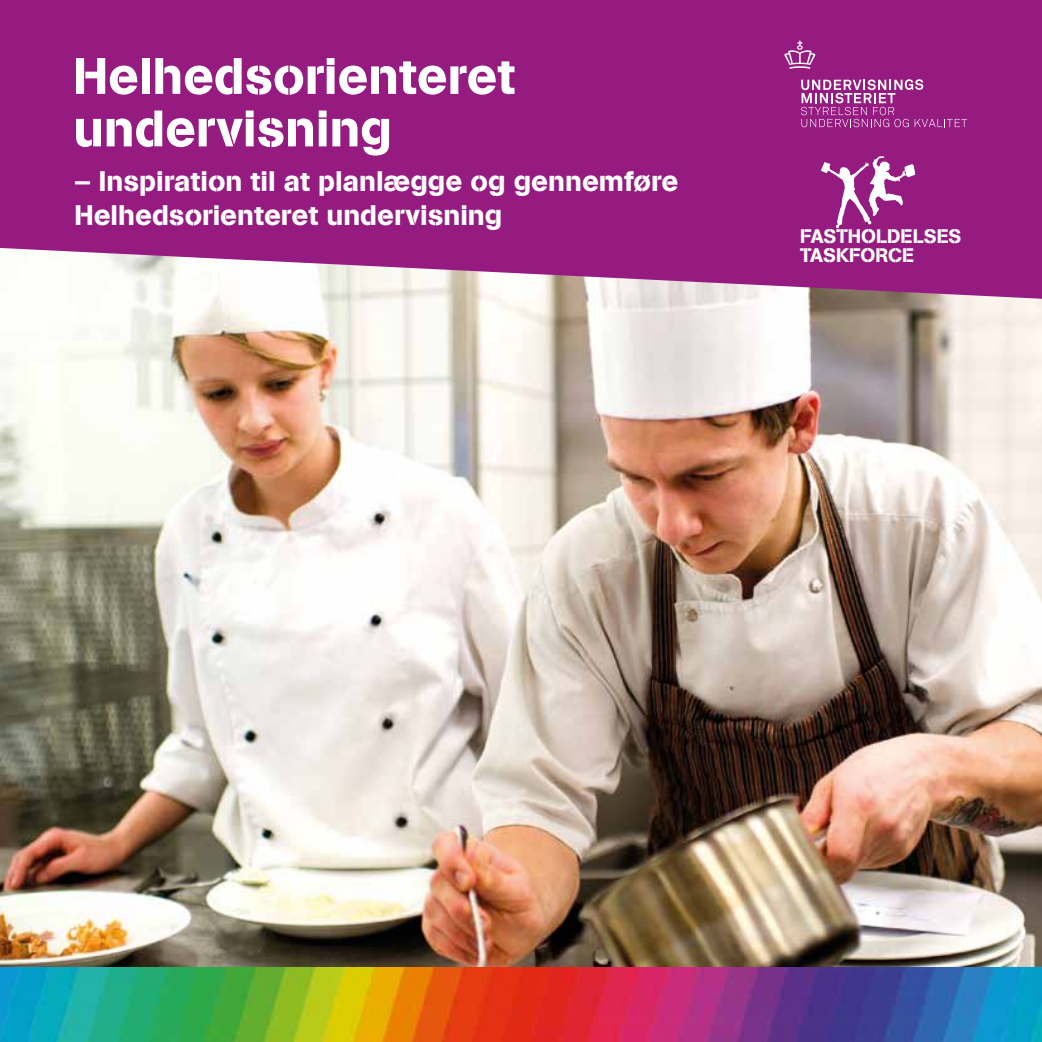
<style>
.page{position:relative;width:1042px;height:1042px;background:#fff}
.page>*{position:absolute;margin:0;border:0;box-sizing:border-box;transform-origin:0 0}
.t1{font:50.75px/52.5px "AG Book BQ Stencil";color:#fff}
.t2{font:28px/33.6px "AG Book BQ Stencil";color:#fff}
.t3{font:19.43px/19.2px "AG Book BQ Stencil";letter-spacing:.005em;color:#fff}
</style>
<div class="page">
<img style="left:0;top:299px;width:1042px;height:668px">
<img style="left:0;top:967px;width:1042px;height:75px">
<svg style="left:0;top:0;width:1042px;height:299px;background:#9d2d8a"></svg>
<svg style="left:801px;top:79px;width:166px;height:48px;background:#a74296"></svg>
<svg style="left:784px;top:41px;width:31px;height:28px"></svg>
<svg style="left:821px;top:156px;width:94px;height:72px"></svg>
<h1 class="t1" style="left:73px;top:51px;width:443px">Helhedsorienteret undervisning</h1>
<p class="t2" style="left:74px;top:165px;width:605px">– Inspiration til at planlægge og gennemføre<br>Helhedsorienteret undervisning</p>
<p class="t3" style="left:800px;top:227px;width:163px">FASTHOLDELSES<br>TASKFORCE</p>
</div>
